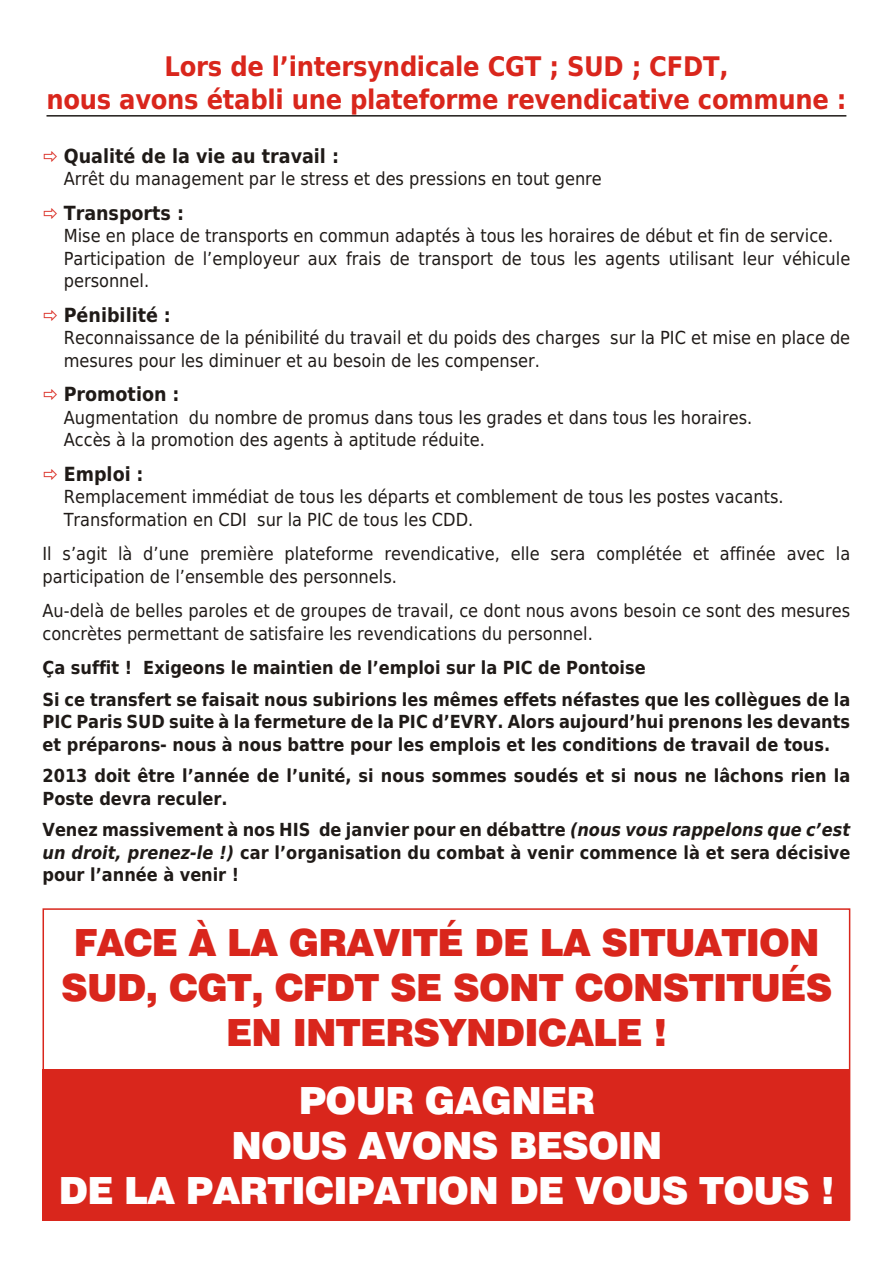
<style>
.page{position:relative;width:894px;height:1263px;background:#fff}
.page>*{position:absolute;margin:0;border:0;box-sizing:border-box;transform-origin:0 0}
.t1{font:37.5px/45px "Swis 721 Blk BT";letter-spacing:-.02em;color:#d9261c;text-align:center}
.t2{font:37.5px/45px "Swis 721 Blk BT";letter-spacing:-.02em;color:#fff;text-align:center}
.t3{font:700 27px/33px "DejaVu Sans Condensed";letter-spacing:-.01em;color:#d9261c;text-align:center}
.t4{font:700 19.5px "DejaVu Sans Condensed";color:#1f1a17}
.t5{font:18px/22.5px "DejaVu Sans Condensed";color:#1f1a17}
.t6{font:700 18px/22.5px "DejaVu Sans Condensed";color:#1f1a17}
.s1{font-style:italic}
</style>
<div class="page">
<div style="left:43px;top:1069px;width:807px;height:151px;background:#d9261c"></div>
<div style="left:43px;top:908px;width:807px;height:312px;border:2px solid #d9261c"></div>
<hr style="left:46px;top:115px;width:800px;height:2px;background:#1f1a17">
<h2 class="t3" style="left:46px;top:52px;width:802px">Lors de l’intersyndicale CGT ; SUD ; CFDT,<br>nous avons établi une plateforme revendicative commune :</h2>
<p class="t4" style="left:64px;top:148px;width:277px">Qualité de la vie au travail :</p>
<p class="t5" style="left:64px;top:169px;width:540px">Arrêt du management par le stress et des pressions en tout genre</p>
<p class="t4" style="left:64px;top:205px;width:122px">Transports :</p>
<p class="t5" style="left:64px;top:226px;width:788px">Mise en place de transports en commun adaptés à tous les horaires de début et fin de service.<br>Participation de l’employeur aux frais de transport de tous les agents utilisant leur véhicule personnel.</p>
<p class="t4" style="left:64px;top:307px;width:109px">Pénibilité :</p>
<p class="t5" style="left:64px;top:328px;width:788px">Reconnaissance de la pénibilité du travail et du poids des charges sur la PIC et mise en place de mesures pour les diminuer et au besoin de les compenser.</p>
<p class="t4" style="left:64px;top:386px;width:117px">Promotion :</p>
<p class="t5" style="left:64px;top:408px;width:690px">Augmentation du nombre de promus dans tous les grades et dans tous les horaires.<br>Accès à la promotion des agents à aptitude réduite.</p>
<p class="t4" style="left:64px;top:466px;width:81px">Emploi :</p>
<p class="t5" style="left:64px;top:487px;width:721px">Remplacement immédiat de tous les départs et comblement de tous les postes vacants.<br>Transformation en CDI sur la PIC de tous les CDD.</p>
<p class="t5" style="left:43px;top:544px;width:809px">Il s’agit là d’une première plateforme revendicative, elle sera complétée et affinée avec la participation de l’ensemble des personnels.</p>
<p class="t5" style="left:43px;top:601px;width:809px">Au-delà de belles paroles et de groupes de travail, ce dont nous avons besoin ce sont des mesures concrètes permettant de satisfaire les revendications du personnel.</p>
<p class="t6" style="left:43px;top:654px;width:809px;line-height:31.5px">Ça suffit ! Exigeons le maintien de l’emploi sur la PIC de Pontoise<br>Si ce transfert se faisait nous subirions les mêmes effets néfastes que les collègues de la</p>
<p class="t6" style="left:43px;top:712px;width:809px">PIC Paris SUD suite à la fermeture de la PIC d’EVRY. Alors aujourd’hui prenons les devants et préparons- nous à nous battre pour les emplois et les conditions de travail de tous.</p>
<p class="t6" style="left:43px;top:766px;width:809px">2013 doit être l’année de l’unité, si nous sommes soudés et si nous ne lâchons rien la<br>Poste devra reculer.</p>
<p class="t6" style="left:43px;top:820px;width:809px;text-align:justify">Venez massivement à nos HIS de janvier pour en débattre <span class="s1">(nous vous rappelons que c’est un droit, prenez-le !)</span> car l’organisation du combat à venir commence là et sera décisive pour l’année à venir !</p>
<h1 class="t1" style="left:61px;top:924px;width:773px">FACE À LA GRAVITÉ DE LA SITUATION<br>SUD, CGT, CFDT SE SONT CONSTITUÉS<br>EN INTERSYNDICALE !</h1>
<h1 class="t2" style="left:59px;top:1081px;width:778px">POUR GAGNER<br>NOUS AVONS BESOIN<br>DE LA PARTICIPATION DE VOUS TOUS !</h1>
</div>
